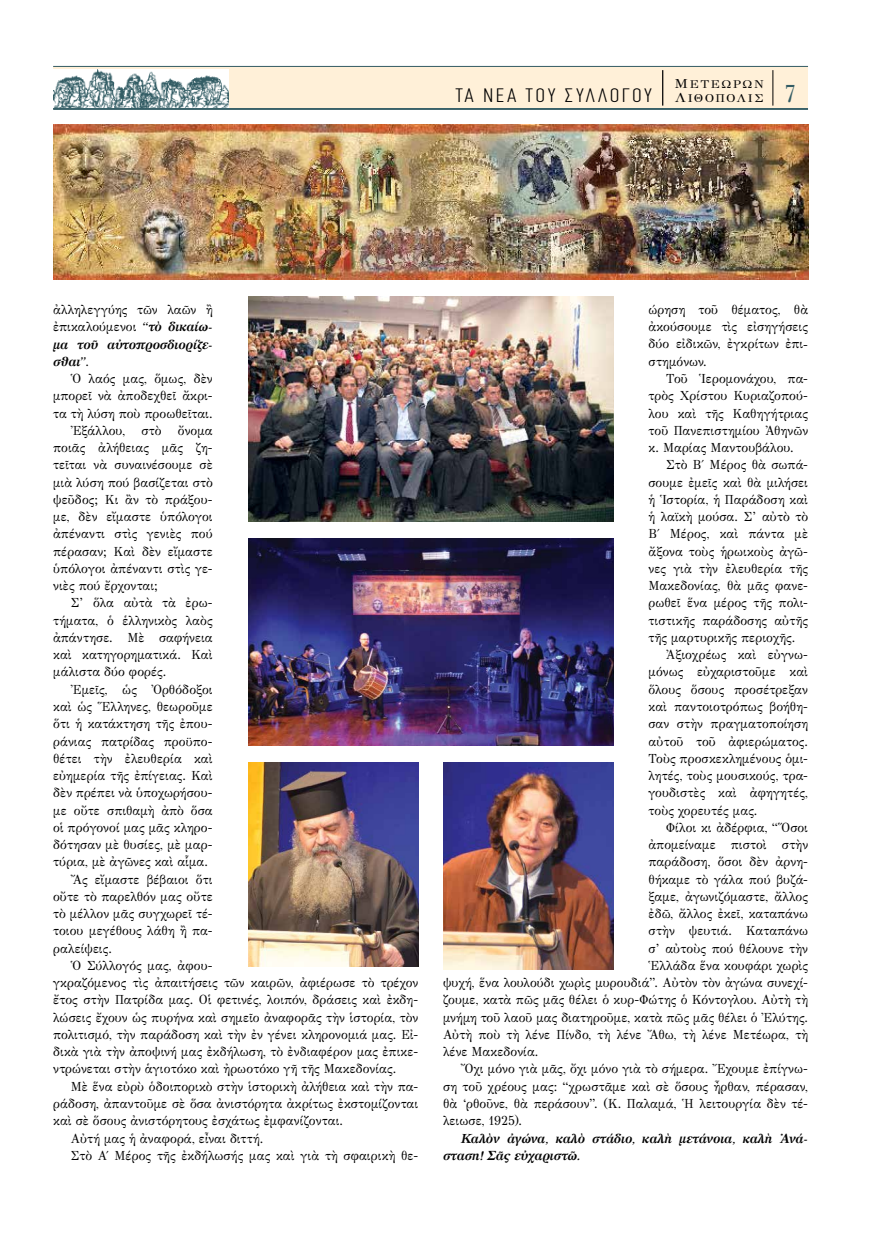
<style>
.page{position:relative;width:886px;height:1241px;background:#fff}
.page>*{position:absolute;margin:0;border:0;box-sizing:border-box;transform-origin:0 0}
.t1{font:24.75px "GFS Didot";color:#335c64;scale:.86 1}
.t2{font:300 condensed 19.12px "CF Din";letter-spacing:.105em;color:#000;scale:1.24 1}
.t3{font:13.12px/17.2px "GFS Didot";letter-spacing:.015em;color:#000;text-align:justify;scale:.93 1}
.t4{font:italic 700 13.12px/17.2px "GFS Artemisia";letter-spacing:-.025em;color:#000;scale:.93 1}
.t5{font:11.25px "GFS Didot";letter-spacing:.12em;color:#000;scale:1.17 1}
.s1{font-size:13px}
.s2{font-family:"GFS Didot";font-weight:400;font-stretch:normal;font-size:13px}
.s3{font-family:"GFS Didot";font-weight:400;font-stretch:normal;font-size:11.25px}
.s4{font-family:"GFS Artemisia";font-weight:700;font-style:italic}
.s5{font-family:"GFS Didot";font-weight:400;font-style:normal}
</style>
<div class="page">
<div style="left:53px;top:67px;width:755px;height:42px;background:#fff0d8"></div>
<img style="left:53px;top:70px;width:176px;height:38px">
<hr style="left:53px;top:108px;width:755px;height:2px;background:#335c64">
<hr style="left:53px;top:66px;width:755px;height:1px;background:#335c64">
<hr style="left:662px;top:70px;width:1px;height:36px;background:#000">
<hr style="left:772px;top:70px;width:1px;height:36px;background:#000">
<img style="left:248px;top:297px;width:365px;height:224px">
<img style="left:248px;top:538px;width:365px;height:207px">
<img style="left:53px;top:124px;width:755px;height:155px">
<img style="left:443px;top:762px;width:170px;height:207px">
<img style="left:248px;top:762px;width:170px;height:203px">
<p class="t5" style="left:674px;top:75px;width:78px"><span class="s1">Μ</span>ΕΤΕΩΡΩΝ</p>
<h2 class="t2" style="left:456px;top:85px;width:250px">ΤΑ ΝΕΑ ΤΟΥ ΣΥΛΛΟΓΟΥ <span class="s2">Λ</span><span class="s3">ΙΘΟΠΟΛΙΣ</span></h2>
<h1 class="t1" style="left:785px;top:73px;width:13px">7</h1>
<p class="t3" style="left:53px;top:300px;width:173px">ἀλληλεγγύης τῶν λαῶν ἢ ἐπικαλούμενοι <span class="s4">“τὸ δικαίω-</span></p>
<p class="t4" style="left:53px;top:334px;width:173px">μα τοῦ αὐτοπροσδιορίζε&shy;σθαι”<span class="s5">.</span></p>
<p class="t3" style="left:71px;top:369px;width:154px">Ὁ λαός μας, ὅμως, δὲν</p>
<p class="t3" style="left:53px;top:386px;width:173px">μπορεῖ νὰ ἀποδεχθεῖ ἄκρι-</p>
<p class="t3" style="left:53px;top:403px;width:173px">τα τὴ λύση ποὺ προωθεῖται.</p>
<p class="t3" style="left:71px;top:421px;width:60px">Ἐξάλλου,</p>
<p class="t3" style="left:142px;top:421px;width:23px">στὸ</p>
<p class="t3" style="left:53px;top:421px;width:173px;text-indent:125px">ὄνομα ποιᾶς ἀλήθειας μᾶς ζη&shy;τεῖται νὰ συναινέσουμε σὲ μιὰ λύση πού βασίζεται στὸ ψεῦδος; Κι ἂν τὸ πράξου&shy;με, δὲν εἴμαστε ὑπόλογοι ἀπέναντι στὶς γενιὲς πού πέρασαν; Καὶ δὲν εἴμαστε ὑπόλογοι ἀπέναντι στὶς γε&shy;νιὲς πού ἔρχονται;</p>
<p class="t3" style="left:53px;top:593px;width:173px;text-indent:18px">Σ’ ὅλα αὐτὰ τὰ ἐρω&shy;τήματα, ὁ ἑλληνικὸς λαὸς ἀπάντησε. Μὲ σαφήνεια καὶ κατηγορηματικά. Καὶ μάλιστα δύο φορές.</p>
<p class="t3" style="left:71px;top:679px;width:154px">Ἐμεῖς, ὡς Ὀρθόδοξοι</p>
<p class="t3" style="left:53px;top:697px;width:173px">καὶ ὡς Ἕλληνες, θεωροῦμε</p>
<p class="t3" style="left:53px;top:714px;width:173px">ὅτι ἡ κατάκτηση τῆς ἐπου-</p>
<p class="t3" style="left:53px;top:731px;width:173px">ράνιας πατρίδας προϋπο-</p>
<p class="t3" style="left:53px;top:748px;width:173px">θέτει τὴν ἐλευθερία καὶ</p>
<p class="t3" style="left:53px;top:766px;width:173px">εὐημερία τῆς ἐπίγειας. Καὶ</p>
<p class="t3" style="left:53px;top:783px;width:173px">δὲν πρέπει νὰ ὑποχωρήσου-</p>
<p class="t3" style="left:53px;top:800px;width:173px">με οὔτε σπιθαμὴ ἀπὸ ὅσα</p>
<p class="t3" style="left:53px;top:817px;width:173px">οἱ πρόγονοί μας μᾶς κληρο-</p>
<p class="t3" style="left:53px;top:835px;width:173px">δότησαν μὲ θυσίες, μὲ μαρ-</p>
<p class="t3" style="left:53px;top:852px;width:168px">τύρια, μὲ ἀγῶνες καὶ αἷμα.</p>
<p class="t3" style="left:71px;top:869px;width:154px">Ἄς εἴμαστε βέβαιοι ὅτι</p>
<p class="t3" style="left:53px;top:886px;width:173px">οὔτε τὸ παρελθόν μας οὔτε</p>
<p class="t3" style="left:53px;top:904px;width:173px">τὸ μέλλον μᾶς συγχωρεῖ τέ-</p>
<p class="t3" style="left:53px;top:921px;width:173px">τοιου μεγέθους λάθη ἢ πα-</p>
<p class="t3" style="left:53px;top:938px;width:65px">ραλείψεις.</p>
<p class="t3" style="left:71px;top:955px;width:154px">Ὁ Σύλλογός μας, ἀφου-</p>
<p class="t3" style="left:53px;top:973px;width:394px">γκραζόμενος τὶς ἀπαιτήσεις τῶν καιρῶν, ἀφιέρωσε τὸ τρέχον</p>
<p class="t3" style="left:53px;top:990px;width:394px">ἔτος στὴν Πατρίδα μας. Οἱ φετινές, λοιπόν, δράσεις καὶ ἐκδη-</p>
<p class="t3" style="left:53px;top:1007px;width:394px">λώσεις ἔχουν ὡς πυρήνα καὶ σημεῖο ἀναφορᾶς τὴν ἱστορία, τὸν</p>
<p class="t3" style="left:53px;top:1024px;width:394px">πολιτισμό, τὴν παράδοση καὶ τὴν ἐν γένει κληρονομιά μας. Εἰ-</p>
<p class="t3" style="left:53px;top:1042px;width:394px">δικὰ γιὰ τὴν ἀποψινή μας ἐκδήλωση, τὸ ἐνδιαφέρον μας ἐπικε-</p>
<p class="t3" style="left:53px;top:1059px;width:370px">ντρώνεται στὴν ἁγιοτόκο καὶ ἠρωοτόκο γῆ τῆς Μακεδονίας.</p>
<p class="t3" style="left:71px;top:1076px;width:375px">Μὲ ἕνα εὐρὺ ὁδοιπορικὸ στὴν ἱστορικὴ ἀλήθεια καὶ τὴν πα-</p>
<p class="t3" style="left:53px;top:1093px;width:394px">ράδοση, ἀπαντοῦμε σὲ ὅσα ἀνιστόρητα ἀκρίτως ἐκστομίζονται</p>
<p class="t3" style="left:53px;top:1111px;width:313px">καὶ σὲ ὅσους ἀνιστόρητους ἐσχάτως ἐμφανίζονται.</p>
<p class="t3" style="left:71px;top:1128px;width:208px">Αὐτή μας ἡ ἀναφορά, εἶναι διττή.</p>
<p class="t3" style="left:71px;top:1145px;width:375px">Στὸ Α΄ Μέρος τῆς ἐκδήλωσής μας καὶ γιὰ τὴ σφαιρικὴ θε-</p>
<p class="t3" style="left:648px;top:300px;width:173px">ώρηση τοῦ θέματος, θὰ ἀκούσουμε τὶς εἰσηγήσεις δύο εἰδικῶν, ἐγκρίτων ἐπι&shy;στημόνων.</p>
<p class="t3" style="left:648px;top:369px;width:173px;text-indent:18px">Τοῦ Ἱερομονάχου, πα&shy;τρὸς Χρίστου Κυριαζοπού&shy;λου καὶ τῆς Καθηγήτριας τοῦ Πανεπιστημίου Ἀθηνῶν κ. Μαρίας Μαντουβάλου.</p>
<p class="t3" style="left:666px;top:455px;width:154px">Στὸ Β΄ Μέρος θὰ σωπά-</p>
<p class="t3" style="left:648px;top:472px;width:173px">σουμε ἐμεῖς καὶ θὰ μιλήσει</p>
<p class="t3" style="left:648px;top:490px;width:173px">ἡ Ἱστορία, ἡ Παράδοση καὶ</p>
<p class="t3" style="left:648px;top:507px;width:173px">ἡ λαϊκὴ μούσα. Σ’ αὐτὸ τὸ</p>
<p class="t3" style="left:648px;top:524px;width:173px">Β΄ Μέρος, καὶ πάντα μὲ</p>
<p class="t3" style="left:648px;top:541px;width:173px">ἄξονα τοὺς ἡρωικοὺς ἀγῶ-</p>
<p class="t3" style="left:648px;top:559px;width:173px">νες γιὰ τὴν ἐλευθερία τῆς</p>
<p class="t3" style="left:648px;top:576px;width:173px">Μακεδονίας, θὰ μᾶς φανε-</p>
<p class="t3" style="left:648px;top:593px;width:173px">ρωθεῖ ἕνα μέρος τῆς πολι-</p>
<p class="t3" style="left:648px;top:610px;width:173px">τιστικῆς παράδοσης αὐτῆς</p>
<p class="t3" style="left:648px;top:628px;width:159px">τῆς μαρτυρικῆς περιοχῆς.</p>
<p class="t3" style="left:666px;top:645px;width:154px">Ἀξιοχρέως καὶ εὐγνω-</p>
<p class="t3" style="left:648px;top:662px;width:173px">μόνως εὐχαριστοῦμε καὶ</p>
<p class="t3" style="left:648px;top:679px;width:173px">ὅλους ὅσους προσέτρεξαν</p>
<p class="t3" style="left:648px;top:697px;width:173px">καὶ παντοιοτρόπως βοήθη-</p>
<p class="t3" style="left:648px;top:714px;width:173px">σαν στὴν πραγματοποίηση</p>
<p class="t3" style="left:648px;top:731px;width:173px">αὐτοῦ τοῦ ἀφιερώματος.</p>
<p class="t3" style="left:648px;top:748px;width:173px">Τοὺς προσκεκλημένους ὁμι-</p>
<p class="t3" style="left:648px;top:766px;width:173px">λητές, τοὺς μουσικούς, τρα-</p>
<p class="t3" style="left:648px;top:783px;width:173px">γουδιστὲς καὶ ἀφηγητές,</p>
<p class="t3" style="left:648px;top:800px;width:119px">τοὺς χορευτές μας.</p>
<p class="t3" style="left:666px;top:817px;width:154px">Φίλοι κι ἀδέρφια, “Ὅσοι</p>
<p class="t3" style="left:648px;top:835px;width:173px">ἀπομείναμε πιστοὶ στὴν</p>
<p class="t3" style="left:648px;top:852px;width:173px">παράδοση, ὅσοι δὲν ἀρνη-</p>
<p class="t3" style="left:648px;top:869px;width:173px">θήκαμε τὸ γάλα πού βυζά-</p>
<p class="t3" style="left:648px;top:886px;width:173px">ξαμε, ἀγωνιζόμαστε, ἄλλος</p>
<p class="t3" style="left:648px;top:904px;width:173px">ἐδῶ, ἄλλος ἐκεῖ, καταπάνω</p>
<p class="t3" style="left:648px;top:921px;width:173px">στὴν ψευτιά. Καταπάνω</p>
<p class="t3" style="left:648px;top:938px;width:173px">σ’ αὐτοὺς πού θέλουνε τὴν</p>
<p class="t3" style="left:648px;top:955px;width:173px">Ἑλλάδα ἕνα κουφάρι χωρὶς</p>
<p class="t3" style="left:443px;top:973px;width:394px">ψυχή, ἕνα λουλούδι χωρὶς μυρουδιά”. Αὐτὸν τὸν ἀγώνα συνεχί-</p>
<p class="t3" style="left:443px;top:990px;width:394px">ζουμε, κατὰ πῶς μᾶς θέλει ὁ κυρ-Φώτης ὁ Κόντογλου. Αὐτὴ τὴ</p>
<p class="t3" style="left:443px;top:1007px;width:394px">μνήμη τοῦ λαοῦ μας διατηροῦμε, κατὰ πῶς μᾶς θέλει ὁ Ἐλύτης.</p>
<p class="t3" style="left:443px;top:1024px;width:394px">Αὐτὴ ποὺ τὴ λένε Πίνδο, τὴ λένε Ἄθω, τὴ λένε Μετέωρα, τὴ</p>
<p class="t3" style="left:443px;top:1042px;width:104px">λένε Μακεδονία.</p>
<p class="t3" style="left:461px;top:1059px;width:375px">Ὄχι μόνο γιὰ μᾶς, ὄχι μόνο γιὰ τὸ σήμερα. Ἔχουμε ἐπίγνω-</p>
<p class="t3" style="left:443px;top:1076px;width:394px">ση τοῦ χρέους μας: “χρωστᾶμε καὶ σὲ ὅσους ἦρθαν, πέρασαν,</p>
<p class="t3" style="left:443px;top:1093px;width:394px">θὰ ‘ρθοῦνε, θὰ περάσουν”. (Κ. Παλαμά, Ἡ λειτουργία δὲν τέ-</p>
<p class="t3" style="left:443px;top:1111px;width:86px">λειωσε, 1925).</p>
<p class="t4" style="left:443px;top:1128px;width:394px;text-indent:18px">Καλὸν ἀγώνα, καλὸ στάδιο, καλὴ μετάνοια, καλὴ Ἀνά&shy;σταση! Σᾶς εὐχαριστῶ.</p>
</div>
